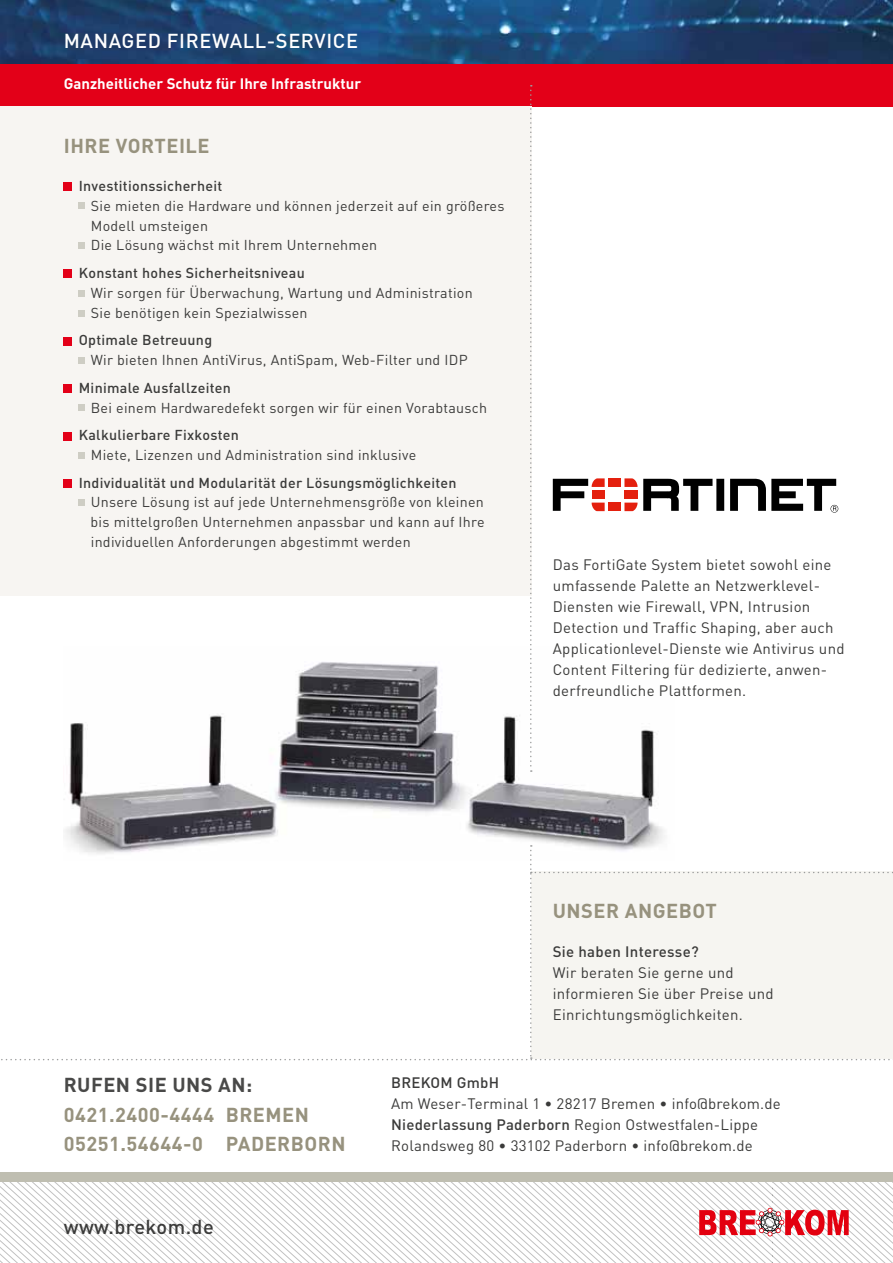
<style>
.page{position:relative;width:893px;height:1263px;background:#fff}
.page>*{position:absolute;margin:0;border:0;box-sizing:border-box;transform-origin:0 0}
.t1{font:700 19.95px "DIN";letter-spacing:.025em;color:#97927e}
.t2{font:500 19.95px "DIN";letter-spacing:.03em;color:#fff}
.t3{font:700 19.95px "DIN";color:#494948}
.t4{font:500 19.95px "DIN";letter-spacing:.02em;color:#3b3b3a}
.t5{font:15px/21px "DIN";letter-spacing:.02em;color:#3b3b3a}
.t6{font:700 15px "DIN";color:#fff}
.t7{font:500 15px "DIN";letter-spacing:.02em;color:#3b3b3a}
.t8{font:14.25px/20px "DIN";letter-spacing:.02em;color:#3b3b3a}
.t9{font:500 14.25px "DIN";letter-spacing:.02em;color:#3b3b3a}
.s1{font-weight:500}
</style>
<div class="page">
<img style="left:0;top:0;width:893px;height:64px">
<div style="left:0;top:64px;width:893px;height:42px;background:#e30018"></div>
<div style="left:0;top:106px;width:531px;height:489px;background:#f7f5f2"></div>
<div style="left:64px;top:183px;width:8px;height:8px;background:#e30018"></div>
<svg style="left:79px;top:203px;width:6px;height:6px"></svg>
<svg style="left:79px;top:243px;width:6px;height:6px"></svg>
<div style="left:64px;top:270px;width:8px;height:8px;background:#e30018"></div>
<svg style="left:79px;top:290px;width:6px;height:6px"></svg>
<svg style="left:79px;top:310px;width:6px;height:6px"></svg>
<div style="left:64px;top:337px;width:8px;height:8px;background:#e30018"></div>
<div style="left:79px;top:357px;width:6px;height:7px;background:#cecdc4"></div>
<div style="left:64px;top:385px;width:8px;height:8px;background:#e30018"></div>
<svg style="left:79px;top:405px;width:6px;height:6px"></svg>
<div style="left:64px;top:432px;width:8px;height:8px;background:#e30018"></div>
<svg style="left:79px;top:452px;width:6px;height:6px"></svg>
<div style="left:64px;top:479px;width:8px;height:8px;background:#e30018"></div>
<svg style="left:79px;top:500px;width:6px;height:6px"></svg>
<div style="left:0;top:1172px;width:893px;height:10px;background:#bfbeb1"></div>
<img style="left:64px;top:662px;width:601px;height:183px">
<svg style="left:530px;top:85px;width:2px;height:687px"></svg>
<svg style="left:1px;top:845px;width:892px;height:215px"></svg>
<svg style="left:0;top:1182px;width:893px;height:81px"></svg>
<svg style="left:643px;top:479px;width:81px;height:32px"></svg>
<svg style="left:730px;top:479px;width:108px;height:34px"></svg>
<div style="left:608px;top:478px;width:13px;height:9px;background:#e4200e"></div>
<div style="left:608px;top:503px;width:13px;height:8px;background:#e4200e"></div>
<div style="left:624px;top:490px;width:13px;height:9px;background:#e4200e"></div>
<svg style="left:553px;top:478px;width:52px;height:33px"></svg>
<svg style="left:624px;top:478px;width:13px;height:9px"></svg>
<svg style="left:624px;top:503px;width:13px;height:8px"></svg>
<h1 class="t2" style="left:64px;top:28px;width:129px">Managed FIREWALL</h1>
<h1 class="t2" style="left:267px;top:28px;width:93px">-Service</h1>
<p class="t6" style="left:64px;top:74px;width:299px">GANZHEITLICHER SCHUTZ FÜR IHRE INFRASTRUKTUR</p>
<h1 class="t1" style="left:64px;top:132px;width:12px">IHRE</h1>
<h1 class="t1" style="left:116px;top:132px;width:25px">VORTEILE</h1>
<p class="t9" style="left:79px;top:176px;width:145px">I nvestitionssicherheit</p>
<p class="t8" style="left:91px;top:195px;width:415px">Sie mieten die Hardware und können jederzeit auf ein größeres<br>Modell umsteigen<br>Die Lösung wächst mit Ihrem Unternehmen</p>
<p class="t9" style="left:79px;top:264px;width:227px">Konstant hohes Sicherheitsniveau</p>
<p class="t8" style="left:91px;top:282px;width:383px">Wir sorgen für Überwachung, Wartung und Administration<br>Sie benötigen kein Spezialwissen</p>
<p class="t9" style="left:79px;top:331px;width:135px">Optimale Betreuung</p>
<p class="t8" style="left:91px;top:350px;width:378px">Wir bieten Ihnen AntiVirus, AntiSpam, Web-Filter und IDP</p>
<p class="t9" style="left:79px;top:378px;width:154px">Minimale Ausfallzeiten</p>
<p class="t8" style="left:91px;top:397px;width:398px">Bei einem Hardwaredefekt sorgen wir für einen Vorabtausch</p>
<p class="t9" style="left:79px;top:426px;width:162px">Kalkulierbare Fixkosten</p>
<p class="t8" style="left:91px;top:445px;width:327px">Miete, Lizenzen und Administration sind inklusive</p>
<p class="t9" style="left:79px;top:473px;width:379px">I ndividualität und Modularität der Lösungsmöglichkeiten</p>
<p class="t8" style="left:91px;top:492px;width:396px;text-align:justify">Unsere Lösung ist auf jede Unternehmensgröße von kleinen bis mittelgroßen Unternehmen anpassbar und kann auf Ihre individuellen Anforderungen abgestimmt werden</p>
<p class="t5" style="left:553px;top:553px;width:293px">Das FortiGate System bietet sowohl eine umfassende Palette an Netzwerklevel-Diensten wie Firewall, VPN, Intrusion Detection und Traffic Shaping, aber auch Applicationlevel-Dienste wie Antivirus und Content Filtering für dedizierte, anwen&shy;derfreundliche Plattformen.</p>
<h1 class="t1" style="left:553px;top:898px;width:165px">UNSER ANGEBOT</h1>
<p class="t7" style="left:553px;top:942px;width:147px">Sie haben I nteresse?</p>
<p class="t5" style="left:553px;top:962px;width:222px">Wir beraten Sie gerne und informieren Sie über Preise und<br>Einrichtungsmöglichkeiten.</p>
<h1 class="t3" style="left:64px;top:1072px;width:14px">RUFEN</h1>
<h1 class="t3" style="left:136px;top:1072px;width:11px">SIE</h1>
<h1 class="t3" style="left:172px;top:1072px;width:14px">UNS</h1>
<h1 class="t3" style="left:218px;top:1072px;width:36px">AN :</h1>
<h1 class="t1" style="left:64px;top:1101px;width:165px">0421.2400-4444 BRE</h1>
<h1 class="t1" style="left:266px;top:1101px;width:30px">MEN</h1>
<h1 class="t1" style="left:64px;top:1131px;width:188px">05251.54644-0 PADER</h1>
<h1 class="t1" style="left:291px;top:1131px;width:28px">BORN</h1>
<h1 class="t4" style="left:64px;top:1214px;width:152px">www.brekom.de</h1>
<p class="t7" style="left:391px;top:1073px;width:109px">BREKOM GmbH</p>
<p class="t5" style="left:391px;top:1093px;width:391px">Am Weser-Terminal 1 • 28217 Bremen • info@brekom.de<br><span class="s1">N iederlassung Paderborn</span> Region Ostwestfalen-Lippe<br>Rolandsweg 80 • 33102 Paderborn • info@brekom.de</p>
</div>
